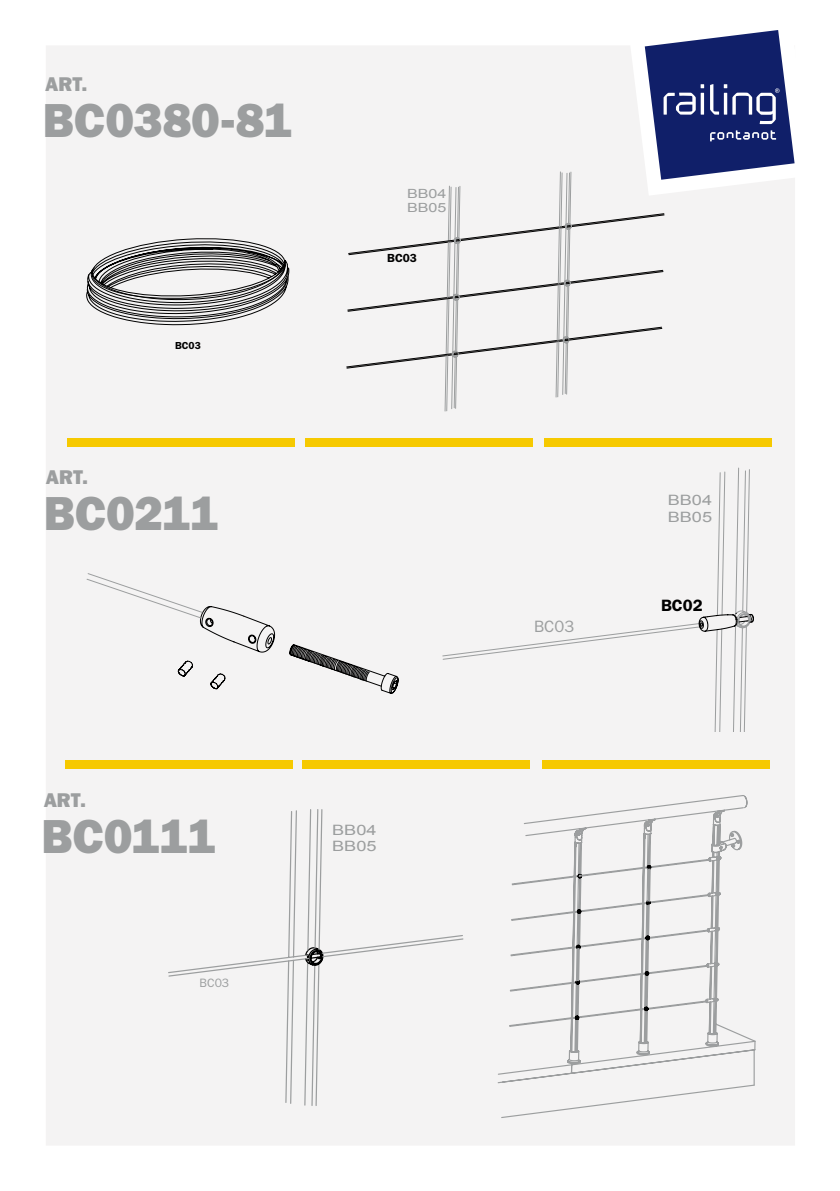
<style>
.page{position:relative;width:840px;height:1191px;background:#fff}
.page>*{position:absolute;margin:0;border:0;box-sizing:border-box;transform-origin:0 0}
.t1{font:48px "ITC Franklin Gothic Std Hvy";letter-spacing:-.01em;color:#9c9e9f}
.t2{font:20px "ITC Franklin Gothic Std Hvy";letter-spacing:.01em;color:#9c9e9f}
.t3{font:600 16.4px "ITC Franklin Gothic Std";color:#000}
.t4{font:16.4px "ITC Franklin Gothic Std";color:#9c9e9f}
.t5{font:14.2px/16.2px "Arial";color:#9c9e9f;scale:1.27 1}
.t6{font:12.6px/14.4px "Arial";color:#9c9e9f;scale:1.27 1}
.t7{font:12.2px "ITC Franklin Gothic Std";color:#9c9e9f}
.t8{font:600 11.8px "ITC Franklin Gothic Std";color:#000}
.t9{font:600 10.2px "ITC Franklin Gothic Std";color:#000}
</style>
<div class="page">
<div style="left:46px;top:46px;width:748px;height:1099px;background:#f4f3f3"></div>
<svg style="left:86px;top:236px;width:203px;height:89px"></svg>
<div style="left:68px;top:438px;width:226px;height:9px;background:#f6c900"></div>
<div style="left:86px;top:572px;width:313px;height:122px;background:#f4f3f3"></div>
<div style="left:496px;top:794px;width:259px;height:324px;background:#f4f3f3"></div>
<svg style="left:508px;top:794px;width:248px;height:292px"></svg>
<div style="left:441px;top:467px;width:309px;height:265px;background:#f4f3f3"></div>
<svg style="left:697px;top:470px;width:57px;height:162px"></svg>
<div style="left:305px;top:438px;width:226px;height:9px;background:#f6c900"></div>
<div style="left:544px;top:438px;width:227px;height:9px;background:#f6c900"></div>
<svg style="left:346px;top:30px;width:449px;height:382px"></svg>
<svg style="left:284px;top:977px;width:40px;height:129px"></svg>
<div style="left:167px;top:808px;width:297px;height:169px;background:#f4f3f3"></div>
<div style="left:109px;top:732px;width:666px;height:61px;background:#f4f3f3"></div>
<div style="left:65px;top:760px;width:227px;height:9px;background:#f6c900"></div>
<div style="left:302px;top:760px;width:227px;height:9px;background:#f6c900"></div>
<div style="left:542px;top:760px;width:226px;height:9px;background:#f6c900"></div>
<p class="t2" style="left:45px;top:72px;width:44px">ART.</p>
<p class="t1" style="left:43px;top:92px;width:251px">BC0380-81</p>
<p class="t9" style="left:175px;top:340px;width:27px">BC03</p>
<p class="t2" style="left:46px;top:466px;width:44px">ART.</p>
<p class="t1" style="left:44px;top:485px;width:177px">BC0211</p>
<p class="t6" style="left:407px;top:186px;width:33px">BB04<br>BB05</p>
<p class="t8" style="left:387px;top:251px;width:31px">BC03</p>
<p class="t2" style="left:44px;top:788px;width:44px">ART.</p>
<p class="t1" style="left:41px;top:808px;width:176px">BC0111</p>
<p class="t7" style="left:199px;top:975px;width:31px">BC03</p>
<p class="t5" style="left:332px;top:821px;width:37px">BB04<br>BB05</p>
<p class="t4" style="left:533px;top:617px;width:42px">BC03</p>
<p class="t5" style="left:667px;top:492px;width:37px">BB04<br>BB05</p>
<p class="t3" style="left:660px;top:595px;width:43px">BC02</p>
</div>
